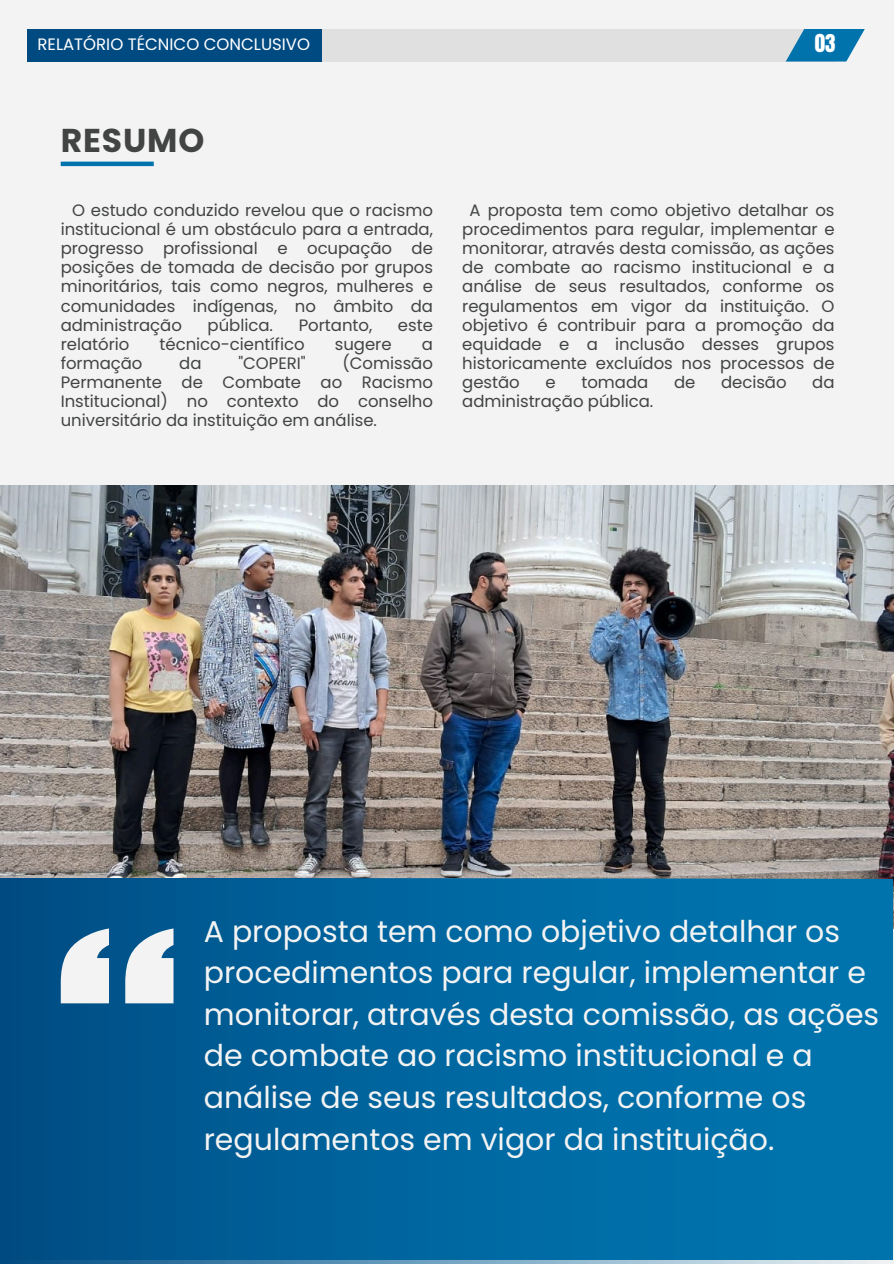
<style>
.page{position:relative;width:894px;height:1264px;background:#fff}
.page>*{position:absolute;margin:0;border:0;box-sizing:border-box;transform-origin:0 0}
.t1{font:700 33px "Poppins";letter-spacing:.025em;color:#424343}
.t2{font:30px/41.7px "Poppins";color:#f3f3f3}
.t3{font:21px "Anton";color:#fff}
.t4{font:16.5px/19.2px "Poppins";color:#424343;text-align:justify}
.t5{font:16.5px "Poppins";color:#fff}
</style>
<div class="page">
<div style="left:0;top:0;width:893px;height:1263px;background:#f3f3f3"></div>
<img style="left:0;top:485px;width:893px;height:394px">
<div style="left:293px;top:29px;width:541px;height:33px;background:#e0e0e0"></div>
<svg style="left:785px;top:29px;width:79px;height:33px"></svg>
<div style="left:27px;top:29px;width:294px;height:33px;background:#004a82"></div>
<hr style="left:61px;top:162px;width:93px;height:4px;background:#0073ad">
<div style="left:0;top:879px;width:893px;height:384px;background:linear-gradient(to right,#005088,#0179b4)"></div>
<svg style="left:61px;top:928px;width:112px;height:75px"></svg>
<p class="t5" style="left:38px;top:33px;width:274px">RELATÓRIO TÉCNICO CONCLUSIVO</p>
<p class="t3" style="left:814px;top:28px;width:22px">03</p>
<h1 class="t1" style="left:61px;top:118px;width:145px">RESUMO</h1>
<p class="t4" style="left:61px;top:200px;width:373px;text-indent:11px">O estudo conduzido revelou que o racismo institucional é um obstáculo para a entrada, progresso profissional e ocupação de posições de tomada de decisão por grupos minoritários, tais como negros, mulheres e comunidades indígenas, no âmbito da administração</p>
<p class="t4" style="left:207px;top:315px;width:67px">pública.</p>
<p class="t4" style="left:298px;top:315px;width:75px">Portanto,</p>
<p class="t4" style="left:398px;top:315px;width:36px">este</p>
<p class="t4" style="left:61px;top:334px;width:70px">relatório</p>
<p class="t4" style="left:159px;top:334px;width:146px">técnico-científico</p>
<p class="t4" style="left:335px;top:334px;width:58px">sugere</p>
<p class="t4" style="left:421px;top:334px;width:13px">a</p>
<p class="t4" style="left:61px;top:353px;width:83px">formação</p>
<p class="t4" style="left:179px;top:353px;width:24px">da</p>
<p class="t4" style="left:238px;top:353px;width:69px">"COPERI"</p>
<p class="t4" style="left:61px;top:353px;width:373px;text-indent:282px">(Comissão Permanente de Combate ao Racismo Institucional) no contexto do conselho universitário da instituição em análise.</p>
<p class="t4" style="left:462px;top:200px;width:373px;text-indent:7px">A proposta tem como objetivo detalhar os procedimentos para regular, implementar e monitorar, através desta comissão, as ações de combate ao racismo institucional e a análise de seus resultados, conforme os regulamentos em vigor da instituição. O objetivo é contribuir para a promoção da equidade e a inclusão desses grupos historicamente excluídos nos processos de gestão</p>
<p class="t4" style="left:545px;top:373px;width:12px">e</p>
<p class="t4" style="left:581px;top:373px;width:68px">tomada</p>
<p class="t4" style="left:673px;top:373px;width:23px">de</p>
<p class="t4" style="left:720px;top:373px;width:67px">decisão</p>
<p class="t4" style="left:812px;top:373px;width:24px">da</p>
<p class="t4" style="left:462px;top:392px;width:192px">administração pública.</p>
<p class="t2" style="left:204px;top:910px;width:677px">A proposta tem como objetivo detalhar os procedimentos para regular, implementar e monitorar, através desta comissão, as ações de combate ao racismo institucional e a análise de seus resultados, conforme os regulamentos em vigor da instituição.</p>
</div>
